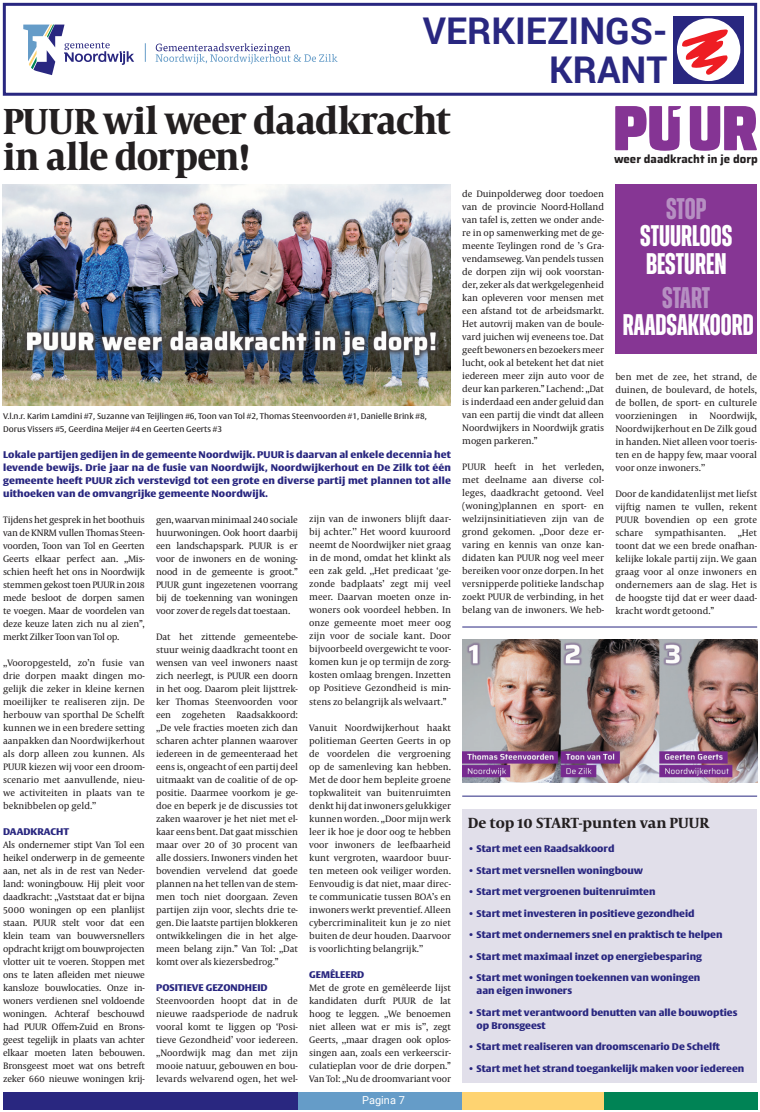
<style>
.page{position:relative;width:760px;height:1112px;background:#fff}
.page>*{position:absolute;margin:0;border:0;box-sizing:border-box;transform-origin:0 0}
.t1{font:700 37px/36px "Capitolium Head";letter-spacing:-.015em;color:#231f20}
.t2{font:700 36.8px/38.7px "Roboto";color:#292780;text-align:right}
.t3{font:700 29.8px/27.4px "Zuume";color:#fff}
.t4{font:700 29.8px "Zuume";color:#b68fc2}
.t5{font:700 15px "Capitolium News";color:#231f20}
.t6{font:700 11.7px "Saira";color:#231f20}
.t7{font:11px "Roboto";color:#fff}
.t8{font:9.5px/13px "Capitolium News";color:#231f20;text-align:justify}
.t9{font:900 9.5px/13px "Big Vesta";color:#292780}
.t10{font:8px/13px "Big Vesta";color:#231f20}
</style>
<div class="page">
<div style="left:3px;top:3px;width:754px;height:93px;border:3px solid #292780"></div>
<div style="left:298px;top:1091px;width:164px;height:17px;background:#659cc8"></div>
<div style="left:462px;top:1091px;width:142px;height:17px;background:#fed371"></div>
<div style="left:604px;top:1091px;width:153px;height:17px;background:#008355"></div>
<div style="left:673px;top:16px;width:70px;height:67px;background:#292780"></div>
<div style="left:677px;top:18px;width:63px;height:63px;background:#fff;border-radius:50%"></div>
<svg style="left:681px;top:29px;width:49px;height:49px"></svg>
<div style="left:3px;top:1091px;width:295px;height:17px;background:#292780"></div>
<svg style="left:23px;top:25px;width:111px;height:50px"></svg>
<svg style="left:156px;top:43px;width:181px;height:21px"></svg>
<svg style="left:145px;top:43px;width:1px;height:19px"></svg>
<img style="left:3px;top:184px;width:448px;height:221px">
<svg style="left:615px;top:106px;width:66px;height:45px"></svg>
<svg style="left:690px;top:106px;width:67px;height:45px"></svg>
<hr style="left:462px;top:795px;width:295px;height:1px;background:#292780">
<hr style="left:462px;top:626px;width:295px;height:1px;background:#292780">
<div style="left:462px;top:808px;width:295px;height:273px;background:#e1dfea"></div>
<img style="left:462px;top:639px;width:295px;height:143px">
<div style="left:615px;top:184px;width:142px;height:170px;background:#863694"></div>
<h2 class="t2" style="left:423px;top:10px;width:246px">VERKIEZINGS-<br>KRANT</h2>
<h1 class="t1" style="left:3px;top:104px;width:449px">PUUR wil weer daadkracht in alle dorpen!</h1>
<p class="t10" style="left:3px;top:409px;width:425px">V.l.n.r. Karim Lamdini #7, Suzanne van Teijlingen #6, Toon van Tol #2, Thomas Steenvoorden #1, Danielle Brink #8,<br>Dorus Vissers #5, Geerdina Meijer #4 en Geerten Geerts #3</p>
<p class="t9" style="left:3px;top:448px;width:449px;text-align:justify">Lokale partijen gedijen in de gemeente Noordwijk. PUUR is daarvan al enkele decennia het levende bewijs. Drie jaar na de fusie van Noordwijk, Noordwijkerhout en De Zilk tot één gemeente heeft PUUR zich verstevigd tot een grote en diverse partij met plannen tot alle uithoeken van de omvangrijke gemeente Noordwijk.</p>
<p class="t8" style="left:3px;top:513px;width:143px">Tijdens het gesprek in het boothuis van de KNRM vullen Thomas Steen&shy;voorden, Toon van Tol en Geerten Geerts elkaar perfect aan. ,,Mis&shy;schien heeft het ons in Noordwijk stemmen gekost toen PUUR in 2018 mede besloot de dorpen samen te voegen. Maar de voordelen van deze keuze laten zich nu al zien”, merkt Zilker Toon van Tol op.</p>
<p class="t8" style="left:3px;top:656px;width:143px">,,Vooropgesteld, zo’n fusie van drie dorpen maakt dingen mo&shy;gelijk die zeker in kleine kernen moeilijker te realiseren zijn. De herbouw van sporthal De Schelft kunnen we in een bredere setting aanpakken dan Noordwijkerhout als dorp alleen zou kunnen. Als PUUR kiezen wij voor een droom&shy;scenario met aanvullende, nieu&shy;we activiteiten in plaats van te beknibbelen op geld.’’</p>
<p class="t9" style="left:3px;top:825px;width:67px">DAADKRACHT</p>
<p class="t8" style="left:3px;top:838px;width:143px">Als ondernemer stipt Van Tol een heikel onderwerp in de gemeente aan, net als in de rest van Neder&shy;land: woningbouw. Hij pleit voor daadkracht: ,,Vaststaat dat er bijna 5000 woningen op een planlijst staan. PUUR stelt voor dat een klein team van bouwversnellers opdracht krijgt om bouwprojecten vlotter uit te voeren. Stoppen met ons te laten afleiden met nieuwe kansloze bouwlocaties. Onze in&shy;woners verdienen snel voldoende woningen. Achteraf beschouwd had PUUR Offem-Zuid en Brons&shy;geest tegelijk in plaats van achter elkaar moeten laten bebouwen.<br>Bronsgeest moet wat ons betreft zeker 660 nieuwe woningen krij-</p>
<p class="t8" style="left:309px;top:513px;width:143px">zijn van de inwoners blijft daar&shy;bij achter.’’ Het woord kuuroord neemt de Noordwijker niet graag in de mond, omdat het klinkt als een zak geld. ,,Het predicaat ‘ge&shy;zonde badplaats’ zegt mij veel meer. Daarvan moeten onze in&shy;woners ook voordeel hebben. In onze gemeente moet meer oog zijn voor de sociale kant. Door bijvoorbeeld overgewicht te voor&shy;komen kun je op termijn de zorg&shy;kosten omlaag brengen. Inzetten op Positieve Gezondheid is min&shy;stens zo belangrijk als welvaart.”</p>
<p class="t8" style="left:309px;top:720px;width:143px">Vanuit Noordwijkerhout haakt politieman Geerten Geerts in op de voordelen die vergroening op de samenleving kan hebben.<br>Met de door hem bepleite groene topkwaliteit van buitenruimten denkt hij dat inwoners gelukkiger kunnen worden. ,,Door mijn werk leer ik hoe je door oog te hebben voor inwoners de leefbaarheid kunt vergroten, waardoor buur&shy;ten meteen ook veiliger worden.<br>Eenvoudig is dat niet, maar direc&shy;te communicatie tussen BOA’s en inwoners werkt preventief. Alleen cybercriminaliteit kun je zo niet buiten de deur houden. Daarvoor is voorlichting belangrijk.’’</p>
<p class="t9" style="left:309px;top:967px;width:56px">GEMÊLEERD</p>
<p class="t8" style="left:309px;top:980px;width:143px">Met de grote en gemêleerde lijst kandidaten durft PUUR de lat hoog te leggen. ,,We benoemen niet alleen wat er mis is’’, zegt Geerts, ,,maar dragen ook oplos&shy;singen aan, zoals een verkeerscir&shy;culatieplan voor de drie dorpen.” Van Tol: ,,Nu de droomvariant voor</p>
<p class="t8" style="left:156px;top:513px;width:143px">gen, waarvan minimaal 240 sociale huurwoningen. Ook hoort daarbij een landschapspark. PUUR is er voor de inwoners en de woning&shy;nood in de gemeente is groot.” PUUR gunt ingezetenen voorrang bij de toekenning van woningen voor zover de regels dat toestaan.</p>
<p class="t8" style="left:156px;top:630px;width:143px">Dat het zittende gemeentebe&shy;stuur weinig daadkracht toont en wensen van veel inwoners naast zich neerlegt, is PUUR een doorn in het oog. Daarom pleit lijsttrek&shy;ker Thomas Steenvoorden voor een zogeheten Raadsakkoord: ,,De vele fracties moeten zich dan scharen achter plannen waarover iedereen in de gemeenteraad het eens is, ongeacht of een partij deel uitmaakt van de coalitie of de op&shy;positie. Daarmee voorkom je ge&shy;doe en beperk je de discussies tot zaken waarover je het niet met el&shy;kaar eens bent. Dat gaat misschien maar over 20 of 30 procent van alle dossiers. Inwoners vinden het bovendien vervelend dat goede plannen na het tellen van de stem&shy;men toch niet doorgaan. Zeven partijen zijn voor, slechts drie te&shy;gen. Die laatste partijen blokkeren ontwikkelingen die in het alge&shy;meen belang zijn.” Van Tol: ,,Dat komt over als kiezersbedrog.”</p>
<p class="t9" style="left:156px;top:980px;width:113px">POSITIEVE GEZONDHEID</p>
<p class="t8" style="left:156px;top:994px;width:143px">Steenvoorden hoopt dat in de nieuwe raadsperiode de nadruk vooral komt te liggen op ‘Posi&shy;tieve Gezondheid’ voor iedereen. ,,Noordwijk mag dan met zijn mooie natuur, gebouwen en bou&shy;levards welvarend ogen, het wel-</p>
<p class="t7" style="left:362px;top:1092px;width:44px">Pagina 7</p>
<p class="t8" style="left:462px;top:187px;width:143px">de Duinpolderweg door toedoen van de provincie Noord-Holland van tafel is, zetten we onder ande&shy;re in op samenwerking met de ge&shy;meente Teylingen rond de ’s Gra&shy;vendamseweg. Van pendels tussen de dorpen zijn wij ook voorstan&shy;der, zeker als dat werkgelegenheid kan opleveren voor mensen met een afstand tot de arbeidsmarkt.<br>Het autovrij maken van de boule&shy;vard juichen wij eveneens toe. Dat geeft bewoners en bezoekers meer lucht, ook al betekent het dat niet iedereen meer zijn auto voor de deur kan parkeren.” Lachend: ,,Dat is inderdaad een ander geluid dan van een partij die vindt dat alleen Noordwijkers in Noordwijk gratis mogen parkeren.”</p>
<p class="t8" style="left:462px;top:460px;width:143px">PUUR heeft in het verleden, met deelname aan diverse col&shy;leges, daadkracht getoond. Veel (woning)plannen en sport- en welzijnsinitiatieven zijn van de grond gekomen. ,,Door deze er&shy;varing en kennis van onze kan&shy;didaten kan PUUR nog veel meer bereiken voor onze dorpen. In het versnipperde politieke landschap zoekt PUUR de verbinding, in het belang van de inwoners. We heb-</p>
<p class="t6" style="left:614px;top:150px;width:145px">weer daadkracht in je dorp</p>
<h3 class="t4" style="left:666px;top:193px;width:42px">STOP</h3>
<h3 class="t3" style="left:640px;top:222px;width:93px">STUURLOOS<br>BESTUREN</h3>
<h3 class="t4" style="left:662px;top:282px;width:49px">START</h3>
<h3 class="t3" style="left:623px;top:311px;width:132px">RAADSAKKOORD</h3>
<p class="t8" style="left:615px;top:370px;width:143px">ben met de zee, het strand, de duinen, de boulevard, de hotels, de bollen, de sport- en culturele voorzieningen in Noordwijk, Noordwijkerhout en De Zilk goud in handen. Niet alleen voor toeris&shy;ten en de happy few, maar vooral voor onze inwoners.’’</p>
<p class="t8" style="left:615px;top:487px;width:143px">Door de kandidatenlijst met liefst vijftig namen te vullen, rekent PUUR bovendien op een grote schare sympathisanten. ,,Het toont dat we een brede onafhan&shy;kelijke lokale partij zijn. We gaan graag voor al onze inwoners en ondernemers aan de slag. Het is de hoogste tijd dat er weer daad&shy;kracht wordt getoond.”</p>
<h3 class="t5" style="left:468px;top:814px;width:242px">De top 10 START-punten van PUUR</h3>
<p class="t9" style="left:468px;top:842px;width:148px">• Start met een Raadsakkoord</p>
<p class="t9" style="left:468px;top:863px;width:177px">• Start met versnellen woningbouw</p>
<p class="t9" style="left:468px;top:885px;width:189px">• Start met vergroenen buitenruimten</p>
<p class="t9" style="left:468px;top:906px;width:228px">• Start met investeren in positieve gezondheid</p>
<p class="t9" style="left:468px;top:928px;width:256px">• Start met ondernemers snel en praktisch te helpen</p>
<p class="t9" style="left:468px;top:949px;width:235px">• Start met maximaal inzet op energiebesparing</p>
<p class="t9" style="left:476px;top:971px;width:225px;text-indent:-9px">• Start met woningen toekennen van woningen aan eigen inwoners</p>
<p class="t9" style="left:476px;top:1005px;width:262px;text-indent:-9px">• Start met verantwoord benutten van alle bouwopties op Bronsgeest</p>
<p class="t9" style="left:468px;top:1040px;width:253px">• Start met realiseren van droomscenario De Schelft</p>
<p class="t9" style="left:468px;top:1062px;width:278px">• Start met het strand toegankelijk maken voor iedereen</p>
</div>
